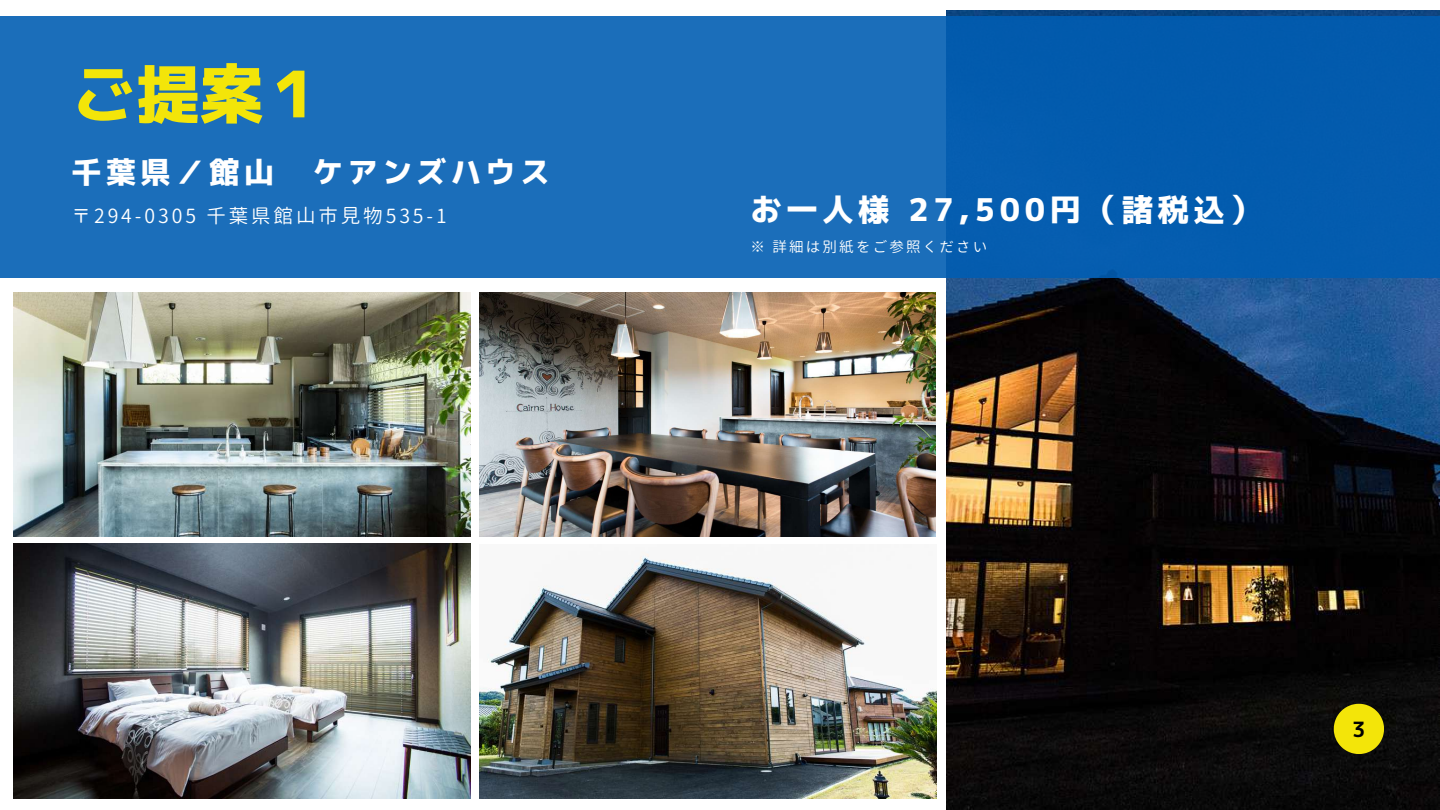
<style>
.page{position:relative;width:1440px;height:810px;background:#fff}
.page>*{position:absolute;margin:0;border:0;box-sizing:border-box;transform-origin:0 0}
.t1{font:64px "mplus 1 p heavy";color:#f3e509}
.t2{font:31.3px "mplus 1 p heavy";letter-spacing:.15em;color:#fff}
.t3{font:30px "mplus 1 p heavy";letter-spacing:.15em;color:#fff}
.t4{font:21px "mplus 1 p bold";color:#000}
.t5{font:19.5px "Gen Jyuu Gothic";letter-spacing:.15em;color:#fff}
.t6{font:14.5px "Gen Jyuu Gothic";letter-spacing:.15em;color:#fff}
</style>
<div class="page">
<img style="left:947px;top:11px;width:493px;height:799px">
<div style="left:0;top:16px;width:1440px;height:261px;background:linear-gradient(to right,#2374be,#035bae)"></div>
<svg style="left:1334px;top:704px;width:50px;height:50px;background:#c2b709"></svg>
<img style="left:479px;top:293px;width:456px;height:243px">
<img style="left:13px;top:293px;width:458px;height:243px">
<img style="left:479px;top:552px;width:458px;height:246px">
<img style="left:13px;top:544px;width:458px;height:254px">
<h1 class="t1" style="left:72px;top:49px;width:257px">ご提案１</h1>
<h3 class="t3" style="left:72px;top:151px;width:204px">千葉県／館山</h3>
<h3 class="t3" style="left:313px;top:151px;width:238px">ケアンズハウス</h3>
<p class="t5" style="left:72px;top:202px;width:377px">〒294-0305 千葉県館山市見物535-1</p>
<h2 class="t2" style="left:750px;top:187px;width:512px">お一人様 27,500円（諸税込）</h2>
<p class="t6" style="left:750px;top:237px;width:238px">※ 詳細は別紙をご参照ください</p>
<p class="t4" style="left:1352px;top:715px;width:15px">3</p>
</div>
